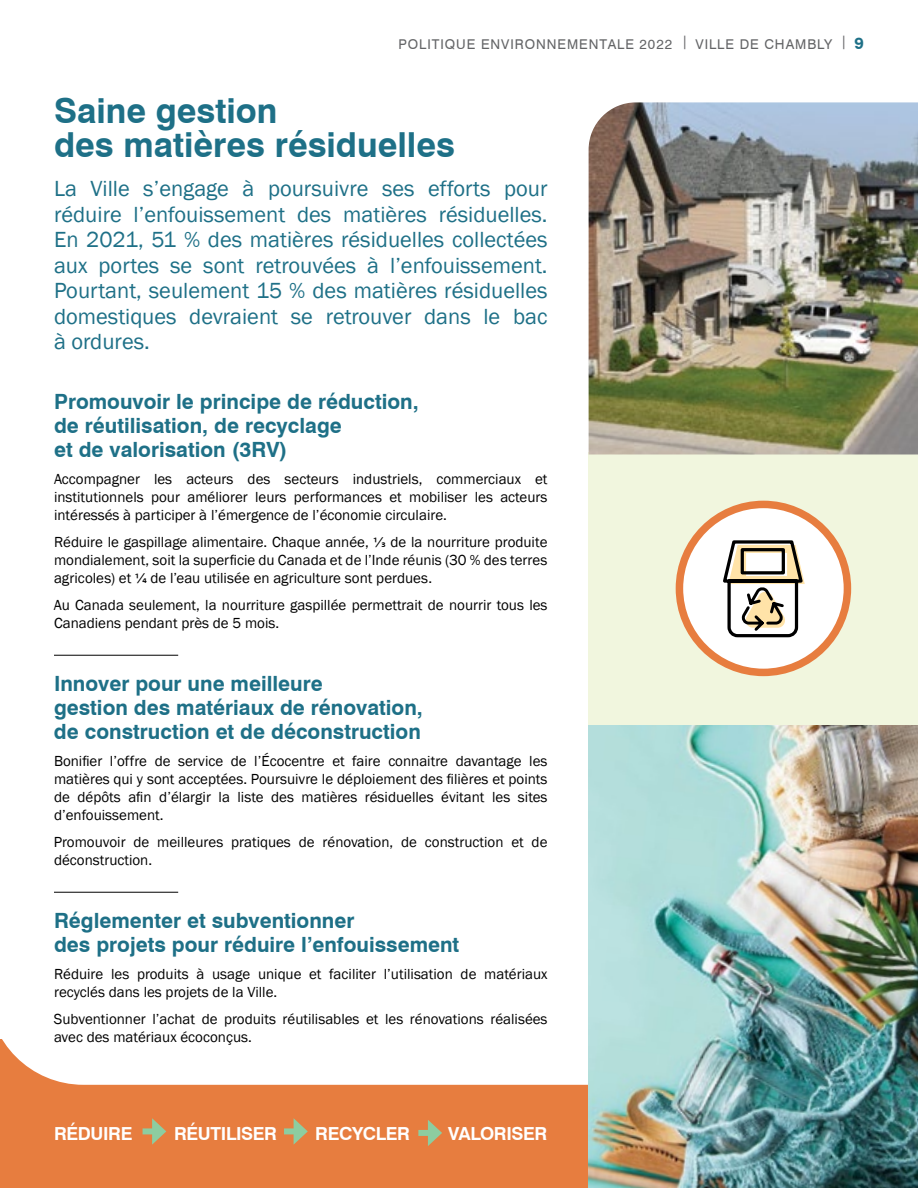
<style>
.page{position:relative;width:918px;height:1188px;background:#fff}
.page>*{position:absolute;margin:0;border:0;box-sizing:border-box;transform-origin:0 0}
.t1{font:700 34.5px/34.5px "Swiss 721 BT";color:#1e7087}
.t2{font:22.5px/25.5px "Franklin Gothic";color:#1e7087;text-align:justify}
.t3{font:700 21px/24px "Swiss 721 BT";color:#1e7087}
.t4{font:700 18px "Swiss 721 BT";letter-spacing:-.02em;color:#fff}
.t5{font:15px/18px "Franklin Gothic";color:#000}
.t6{font:13.5px "Swiss 721 BT";letter-spacing:.07em;color:#636466}
.s1{font-weight:700;font-size:16.5px;color:#1e7087}
.s2{font-family:"Calibri"}
</style>
<div class="page">
<div style="left:0;top:1039px;width:918px;height:149px;background:#e77d3f"></div>
<svg style="left:2px;top:894px;width:587px;height:191px"></svg>
<hr style="left:54px;top:655px;width:124px;height:1px;background:#000">
<hr style="left:54px;top:892px;width:124px;height:1px;background:#000">
<img style="left:589px;top:724px;width:329px;height:464px">
<div style="left:589px;top:452px;width:329px;height:272px;background:#f1f6de"></div>
<div style="left:679px;top:504px;width:168px;height:168px;background:#fff;border-radius:50%"></div>
<div style="left:676px;top:501px;width:175px;height:175px;border:8px solid #e77d3f;border-radius:50%"></div>
<svg style="left:723px;top:540px;width:82px;height:98px"></svg>
<div style="left:143px;top:1128px;width:14px;height:6px;background:#8dcda0"></div>
<svg style="left:152px;top:1118px;width:14px;height:27px"></svg>
<div style="left:284px;top:1128px;width:15px;height:6px;background:#8dcda0"></div>
<svg style="left:294px;top:1119px;width:14px;height:25px"></svg>
<div style="left:418px;top:1130px;width:15px;height:6px;background:#8dcda0"></div>
<svg style="left:428px;top:1120px;width:14px;height:26px"></svg>
<img style="left:589px;top:102px;width:329px;height:352px">
<p class="t6" style="left:398px;top:36px;width:467px">POLITIQUE ENVIRONNEMENTALE 2022 | VILLE DE CHAMBLY | <span class="s1">9</span></p>
<h1 class="t1" style="left:54px;top:93px;width:402px">Saine gestion<br>des matières résiduelles</h1>
<p class="t2" style="left:54px;top:177px;width:495px">La Ville s’engage à poursuivre ses efforts pour réduire l’enfouissement des matières résiduelles.<br>En 2021, 51 % des matières résiduelles collectées aux portes se sont retrouvées à l’enfouissement.<br>Pourtant, seulement 15 % des matières résiduelles domestiques devraient se retrouver dans le bac à ordures.</p>
<h3 class="t3" style="left:54px;top:390px;width:366px">Promouvoir le principe de réduction, de réutilisation, de recyclage<br>et de valorisation (3RV)</h3>
<p class="t5" style="left:54px;top:471px;width:495px;text-align:justify">Accompagner les acteurs des secteurs industriels, commerciaux et institutionnels pour améliorer leurs performances et mobiliser les acteurs intéressés à participer à l’émergence de l’économie circulaire.</p>
<p class="t5" style="left:54px;top:534px;width:495px;text-align:justify">Réduire le gaspillage alimentaire. Chaque année, <span class="s2">1/3</span> de la nourriture produite mondialement, soit la superficie du Canada et de l’Inde réunis (30 % des terres agricoles) et <span class="s2">1/4</span> de l’eau utilisée en agriculture sont perdues.</p>
<p class="t5" style="left:54px;top:597px;width:495px">Au Canada seulement, la nourriture gaspillée permettrait de nourrir tous les<br>Canadiens pendant près de 5 mois.</p>
<h3 class="t3" style="left:54px;top:672px;width:370px">Innover pour une meilleure<br>gestion des matériaux de rénovation, de construction et de déconstruction</h3>
<p class="t5" style="left:54px;top:753px;width:495px;text-align:justify">Bonifier l’offre de service de l’Écocentre et faire connaitre davantage les matières qui y sont acceptées. Poursuivre le déploiement des filières et points de dépôts afin d’élargir la liste des matières résiduelles évitant les sites d’enfouissement.</p>
<p class="t5" style="left:54px;top:834px;width:495px">Promouvoir de meilleures pratiques de rénovation, de construction et de déconstruction.</p>
<h3 class="t3" style="left:54px;top:909px;width:407px">Réglementer et subventionner<br>des projets pour réduire l’enfouissement</h3>
<p class="t5" style="left:54px;top:966px;width:495px">Réduire les produits à usage unique et faciliter l’utilisation de matériaux recyclés dans les projets de la Ville.</p>
<p class="t5" style="left:54px;top:1011px;width:495px">Subventionner l’achat de produits réutilisables et les rénovations réalisées avec des matériaux écoconçus.</p>
<p class="t4" style="left:54px;top:1123px;width:80px">RÉDUIRE</p>
<p class="t4" style="left:174px;top:1123px;width:105px">RÉUTILISER</p>
<p class="t4" style="left:315px;top:1123px;width:96px">RECYCLER</p>
<p class="t4" style="left:448px;top:1123px;width:101px">VALORISER</p>
</div>
